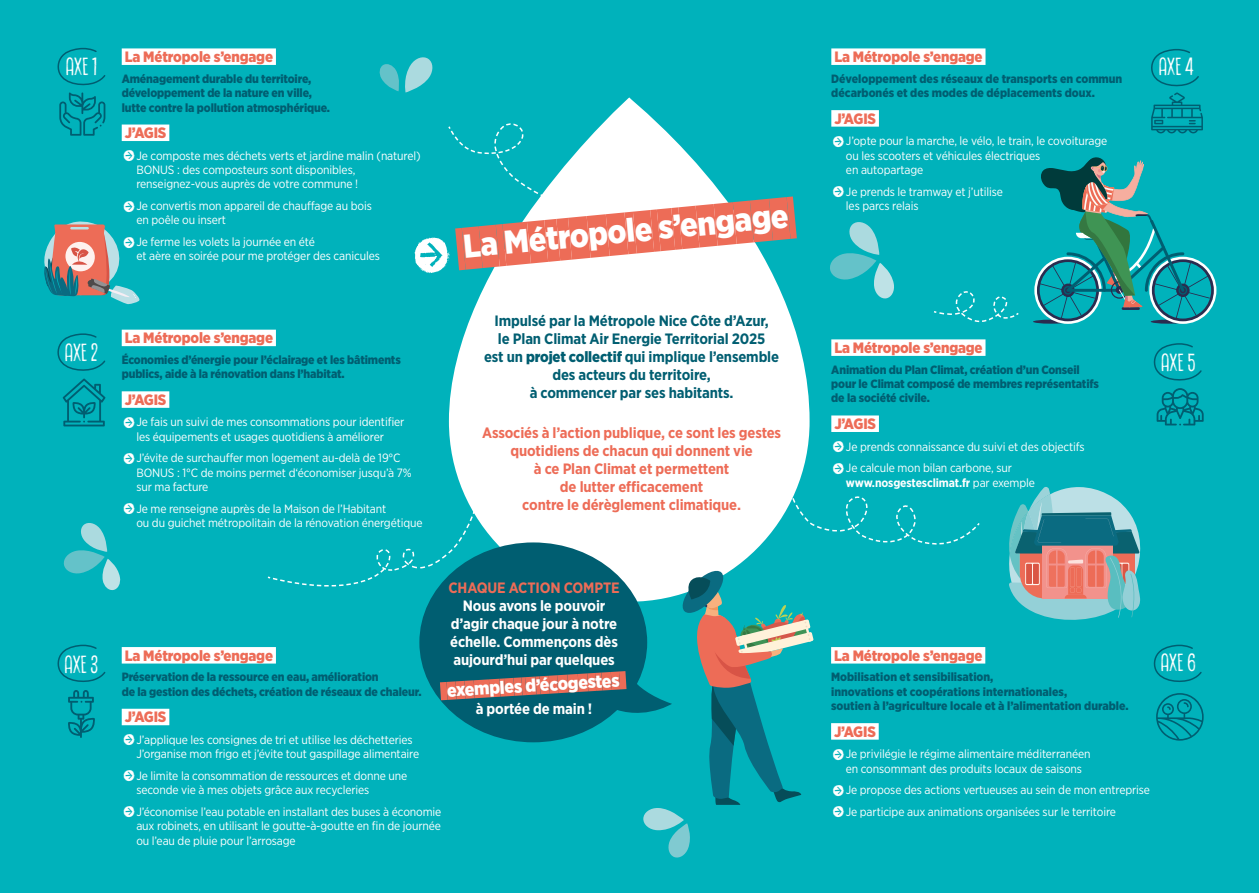
<style>
.page{position:relative;width:1259px;height:893px;background:#00b2bb}
.page>*{position:absolute;margin:0;border:0;box-sizing:border-box;transform-origin:0 0}
.t1{font:900 33px "Gotham Narrow";color:#fff}
.t2{font:24px "Canvas Inline";letter-spacing:-.01em;color:#fff}
.t3{font:900 18px "Gotham Narrow";color:#fff}
.t4{font:700 15px/18px "Gotham Narrow";letter-spacing:-.01em;color:#ed6c57;text-align:center}
.t5{font:700 15px/18px "Gotham Narrow";letter-spacing:-.01em;color:#005e71;text-align:center}
.t6{font:900 15px "Gotham Narrow";letter-spacing:-.01em;color:#ed6c57}
.t7{font:700 15px/18px "Gotham Narrow";letter-spacing:-.01em;color:#fff;text-align:center}
.t8{font:12px/14.4px "Gotham Narrow";letter-spacing:-.01em;color:#fff}
.t9{font:900 12px/14.4px "Gotham Narrow";letter-spacing:-.01em;color:#005e71}
.t10{font:700 12px "Gotham Narrow";letter-spacing:-.01em;color:#fff}
.s1{font-weight:900}
.s2{font-weight:400}
</style>
<div class="page">
<svg style="left:449px;top:97px;width:360px;height:394px;background:#dbf4f5"></svg>
<div style="left:831px;top:48px;width:154px;height:17px;background:#fff"></div>
<div style="left:831px;top:110px;width:48px;height:17px;background:#fff"></div>
<svg style="left:63px;top:523px;width:58px;height:68px"></svg>
<div style="left:122px;top:330px;width:154px;height:16px;background:#fff"></div>
<div style="left:122px;top:391px;width:47px;height:17px;background:#fff"></div>
<svg style="left:379px;top:57px;width:54px;height:35px"></svg>
<div style="left:831px;top:339px;width:154px;height:17px;background:#fff"></div>
<div style="left:831px;top:415px;width:48px;height:17px;background:#fff"></div>
<div style="left:122px;top:647px;width:154px;height:17px;background:#fff"></div>
<div style="left:122px;top:709px;width:47px;height:16px;background:#fff"></div>
<div style="left:831px;top:647px;width:154px;height:17px;background:#fff"></div>
<svg style="left:1034px;top:157px;width:182px;height:167px"></svg>
<svg style="left:1153px;top:644px;width:49px;height:38px"></svg>
<svg style="left:57px;top:644px;width:49px;height:38px"></svg>
<svg style="left:57px;top:47px;width:49px;height:89px"></svg>
<svg style="left:57px;top:333px;width:49px;height:93px"></svg>
<svg style="left:1156px;top:693px;width:47px;height:48px"></svg>
<div style="left:122px;top:48px;width:154px;height:17px;background:#fff"></div>
<div style="left:122px;top:125px;width:47px;height:16px;background:#fff"></div>
<svg style="left:68px;top:690px;width:27px;height:48px"></svg>
<svg style="left:934px;top:291px;width:85px;height:32px"></svg>
<svg style="left:1009px;top:487px;width:132px;height:133px;background:#7ba2a5"></svg>
<svg style="left:1153px;top:343px;width:50px;height:82px"></svg>
<svg style="left:1151px;top:49px;width:52px;height:84px"></svg>
<svg style="left:414px;top:121px;width:480px;height:178px"></svg>
<svg style="left:266px;top:491px;width:715px;height:367px"></svg>
<svg style="left:44px;top:221px;width:96px;height:83px"></svg>
<h2 class="t2" style="left:66px;top:52px;width:33px">AXE 1</h2>
<p class="t6" style="left:125px;top:47px;width:150px">La Métropole s’engage</p>
<p class="t9" style="left:122px;top:71px;width:210px">Aménagement durable du territoire, développement de la nature en ville, lutte contre la pollution atmosphérique.</p>
<p class="t6" style="left:125px;top:123px;width:43px">J’AGIS</p>
<p class="t8" style="left:136px;top:148px;width:286px">Je composte mes déchets verts et jardine malin (naturel)<br>BONUS : des composteurs sont disponibles, renseignez-vous auprès de votre commune !</p>
<p class="t8" style="left:136px;top:198px;width:237px">Je convertis mon appareil de chauffage au bois en poêle ou insert</p>
<p class="t8" style="left:136px;top:234px;width:245px">Je ferme les volets la journée en été<br>et aère en soirée pour me protéger des canicules</p>
<h1 class="t1" style="left:461px;top:223px;width:328px;rotate:-5deg">La Métropole s’engage</h1>
<p class="t6" style="left:834px;top:47px;width:150px">La Métropole s’engage</p>
<p class="t9" style="left:831px;top:71px;width:292px">Développement des réseaux de transports en commun décarbonés et des modes de déplacements doux.</p>
<p class="t6" style="left:834px;top:108px;width:43px">J’AGIS</p>
<p class="t8" style="left:846px;top:134px;width:263px">J’opte pour la marche, le vélo, le train, le covoiturage ou les scooters et véhicules électriques<br>en autopartage</p>
<p class="t8" style="left:846px;top:184px;width:158px">Je prends le tramway et j’utilise les parcs relais</p>
<h2 class="t2" style="left:1158px;top:52px;width:37px">AXE 4</h2>
<h2 class="t2" style="left:64px;top:338px;width:35px">AXE 2</h2>
<p class="t6" style="left:125px;top:328px;width:150px">La Métropole s’engage</p>
<p class="t9" style="left:122px;top:352px;width:280px">Économies d’énergie pour l’éclairage et les bâtiments publics, aide à la rénovation dans l’habitat.</p>
<p class="t6" style="left:125px;top:390px;width:43px">J’AGIS</p>
<p class="t8" style="left:136px;top:415px;width:269px">Je fais un suivi de mes consommations pour identifier les équipements et usages quotidiens à améliorer</p>
<p class="t8" style="left:136px;top:451px;width:277px">J’évite de surchauffer mon logement au-delà de 19°C<br>BONUS : 1°C de moins permet d‘économiser jusqu’à 7% sur ma facture</p>
<p class="t8" style="left:136px;top:501px;width:288px">Je me renseigne auprès de la Maison de l’Habitant<br>ou du guichet métropolitain de la rénovation énergétique</p>
<p class="t5" style="left:484px;top:312px;width:296px">Impulsé par la Métropole Nice Côte d’Azur,<br>le Plan Climat Air Energie Territorial 2025<br>est un <span class="s1">projet collectif</span> qui implique l’ensemble des acteurs du territoire,<br>à commencer par ses habitants.</p>
<p class="t4" style="left:482px;top:424px;width:301px">Associés à l’action publique, ce sont les gestes quotidiens de chacun qui donnent vie<br>à ce Plan Climat et permettent<br>de lutter efficacement<br>contre le dérèglement climatique.</p>
<p class="t6" style="left:834px;top:338px;width:150px">La Métropole s’engage</p>
<p class="t9" style="left:831px;top:362px;width:269px">Animation du Plan Climat, création d’un Conseil pour le Climat composé de membres représentatifs de la société civile.</p>
<p class="t6" style="left:834px;top:414px;width:43px">J’AGIS</p>
<p class="t8" style="left:846px;top:435px;width:240px;line-height:21.6px">Je prends connaissance du suivi et des objectifs<br>Je calcule mon bilan carbone, sur</p>
<p class="t10" style="left:846px;top:475px;width:190px">www.nosgestesclimat.fr <span class="s2">par exemple</span></p>
<h2 class="t2" style="left:1161px;top:348px;width:36px">AXE 5</h2>
<h2 class="t2" style="left:64px;top:650px;width:36px">AXE 3</h2>
<p class="t4" style="left:448px;top:579px;width:173px">CHAQUE ACTION COMPTE</p>
<p class="t7" style="left:450px;top:597px;width:169px">Nous avons le pouvoir d’agir chaque jour à notre échelle. Commençons dès aujourd’hui par quelques</p>
<p class="t7" style="left:476px;top:700px;width:118px">à portée de main !</p>
<p class="t6" style="left:125px;top:645px;width:150px">La Métropole s’engage</p>
<p class="t9" style="left:122px;top:670px;width:301px">Préservation de la ressource en eau, amélioration<br>de la gestion des déchets, création de réseaux de chaleur.</p>
<p class="t6" style="left:125px;top:707px;width:43px">J’AGIS</p>
<p class="t8" style="left:136px;top:732px;width:284px">J’applique les consignes de tri et utilise les déchetteries<br>J’organise mon frigo et j’évite tout gaspillage alimentaire</p>
<p class="t8" style="left:136px;top:768px;width:272px">Je limite la consommation de ressources et donne une seconde vie à mes objets grâce aux recycleries</p>
<p class="t8" style="left:136px;top:804px;width:306px;text-align:justify">J’économise l’eau potable en installant des buses à économie aux robinets, en utilisant le goutte-à-goutte en fin de journée ou l’eau de pluie pour l’arrosage</p>
<h3 class="t3" style="left:446px;top:678px;width:174px;rotate:-3deg">exemples d’écogestes</h3>
<p class="t6" style="left:834px;top:645px;width:150px">La Métropole s’engage</p>
<p class="t9" style="left:831px;top:670px;width:299px">Mobilisation et sensibilisation,<br>innovations et coopérations internationales,<br>soutien à l’agriculture locale et à l’alimentation durable.</p>
<p class="t6" style="left:834px;top:721px;width:43px">J’AGIS</p>
<p class="t8" style="left:846px;top:747px;width:246px">Je privilégie le régime alimentaire méditerranéen en consommant des produits locaux de saisons</p>
<p class="t8" style="left:846px;top:779px;width:306px;line-height:21.6px">Je propose des actions vertueuses au sein de mon entreprise<br>Je participe aux animations organisées sur le territoire</p>
<h2 class="t2" style="left:1160px;top:648px;width:37px">AXE 6</h2>
</div>
